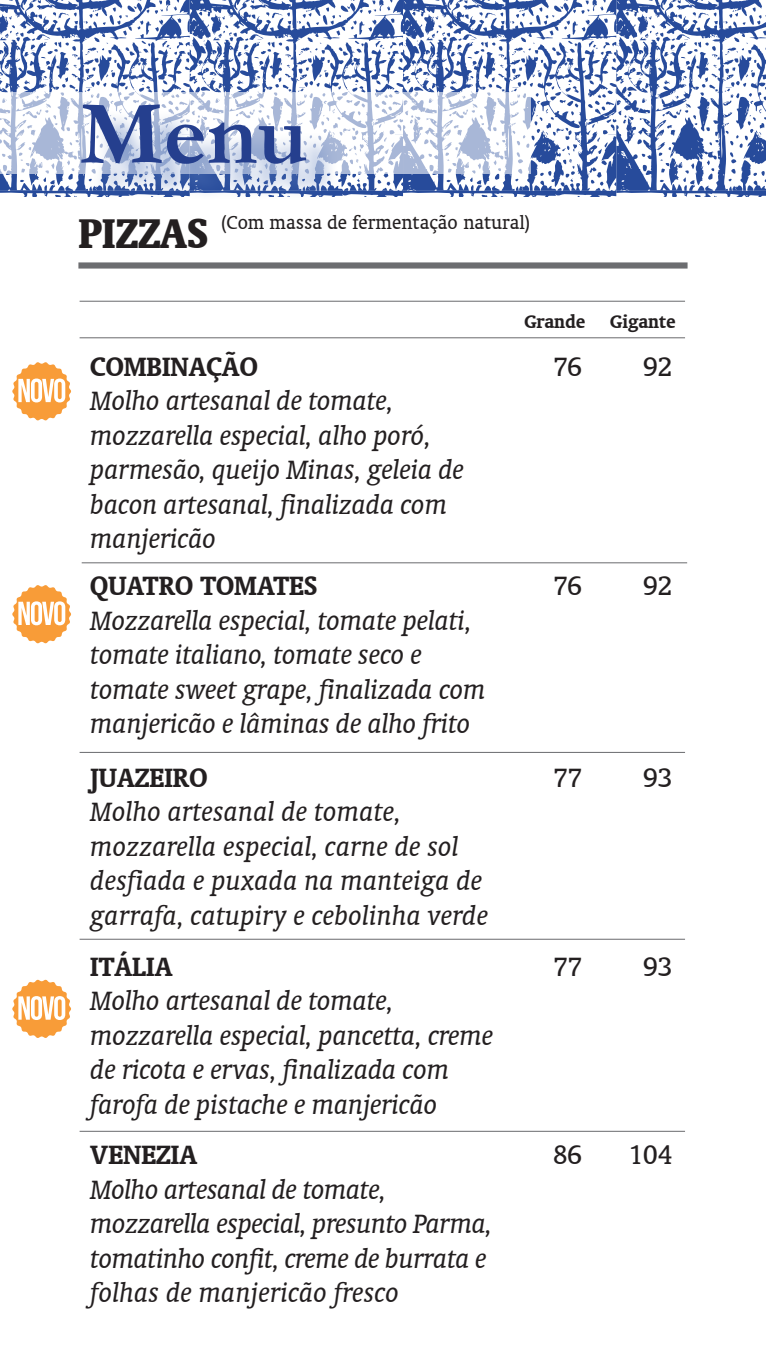
<style>
.page{position:relative;width:766px;height:1361px;background:#fff}
.page>*{position:absolute;margin:0;border:0;box-sizing:border-box;transform-origin:0 0}
.t1{font:700 91.8px "Garamond";color:#253f8e}
.t2{font:700 condensed 47.1px "Oranda BT";color:#231f20}
.t3{font:italic 30px/34.5px "Oranda BT";letter-spacing:-.01em;color:#231f20}
.t4{font:700 30px "Oranda BT";color:#231f20}
.t5{font:30px "Oranda BT";color:#231f20}
.t6{font:21px "Oranda BT";color:#231f20}
.t7{font:700 20.4px "Oranda BT";color:#231f20}
</style>
<div class="page">
<svg style="left:0;top:0;width:765px;height:196px"></svg>
<svg style="left:0;top:92px;width:531px;height:81px"></svg>
<div style="left:88px;top:110px;width:253px;height:91px;background:#6081bf;opacity:.6"></div>
<div style="left:78px;top:262px;width:609px;height:6px;background:#6c6d70"></div>
<hr style="left:80px;top:301px;width:604px;height:1px;background:#6c6d70">
<hr style="left:80px;top:752px;width:604px;height:1px;background:#6c6d70">
<hr style="left:82px;top:562px;width:605px;height:1px;background:#6c6d70">
<hr style="left:80px;top:337px;width:604px;height:1px;background:#6c6d70">
<hr style="left:80px;top:938px;width:604px;height:2px;background:#6c6d70">
<hr style="left:80px;top:1131px;width:604px;height:1px;background:#6c6d70">
<svg style="left:12px;top:362px;width:59px;height:59px"></svg>
<svg style="left:12px;top:585px;width:59px;height:58px"></svg>
<svg style="left:12px;top:979px;width:59px;height:59px"></svg>
<h1 class="t1" style="left:79px;top:79px;width:229px">Menu</h1>
<p class="t2" style="left:78px;top:206px;width:131px">PIZZAS</p>
<p class="t6" style="left:221px;top:210px;width:310px">(Com massa de fermentação natural)</p>
<p class="t4" style="left:90px;top:349px;width:169px">COMBINAÇÃO</p>
<p class="t3" style="left:90px;top:383px;width:375px">Molho artesanal de tomate, mozzarella especial, alho poró, parmesão, queijo Minas, geleia de bacon artesanal, finalizada com manjericão</p>
<p class="t4" style="left:90px;top:568px;width:228px">QUATRO TOMATES</p>
<p class="t3" style="left:90px;top:603px;width:397px">Mozzarella especial, tomate pelati, tomate italiano, tomate seco e tomate sweet grape, finalizada com manjericão e lâminas de alho frito</p>
<p class="t4" style="left:90px;top:759px;width:118px">JUAZEIRO</p>
<p class="t3" style="left:90px;top:794px;width:399px">Molho artesanal de tomate, mozzarella especial, carne de sol desfiada e puxada na manteiga de garrafa, catupiry e cebolinha verde</p>
<p class="t4" style="left:90px;top:948px;width:84px">ITÁLIA</p>
<p class="t3" style="left:90px;top:983px;width:404px">Molho artesanal de tomate, mozzarella especial, pancetta, creme de ricota e ervas, finalizada com farofa de pistache e manjericão</p>
<p class="t4" style="left:90px;top:1137px;width:108px">VENEZIA</p>
<p class="t3" style="left:90px;top:1172px;width:403px">Molho artesanal de tomate, mozzarella especial, presunto Parma, tomatinho confit, creme de burrata e folhas de manjericão fresco</p>
<p class="t7" style="left:524px;top:309px;width:63px">Grande</p>
<p class="t7" style="left:610px;top:309px;width:67px">Gigante</p>
<p class="t5" style="left:553px;top:349px;width:31px">76</p>
<p class="t5" style="left:643px;top:349px;width:31px">92</p>
<p class="t5" style="left:553px;top:569px;width:31px">76</p>
<p class="t5" style="left:643px;top:569px;width:31px">92</p>
<p class="t5" style="left:553px;top:760px;width:31px">77</p>
<p class="t5" style="left:643px;top:760px;width:31px">93</p>
<p class="t5" style="left:553px;top:949px;width:31px">77</p>
<p class="t5" style="left:643px;top:949px;width:31px">93</p>
<p class="t5" style="left:553px;top:1138px;width:31px">86</p>
<p class="t5" style="left:628px;top:1138px;width:45px">104</p>
</div>
